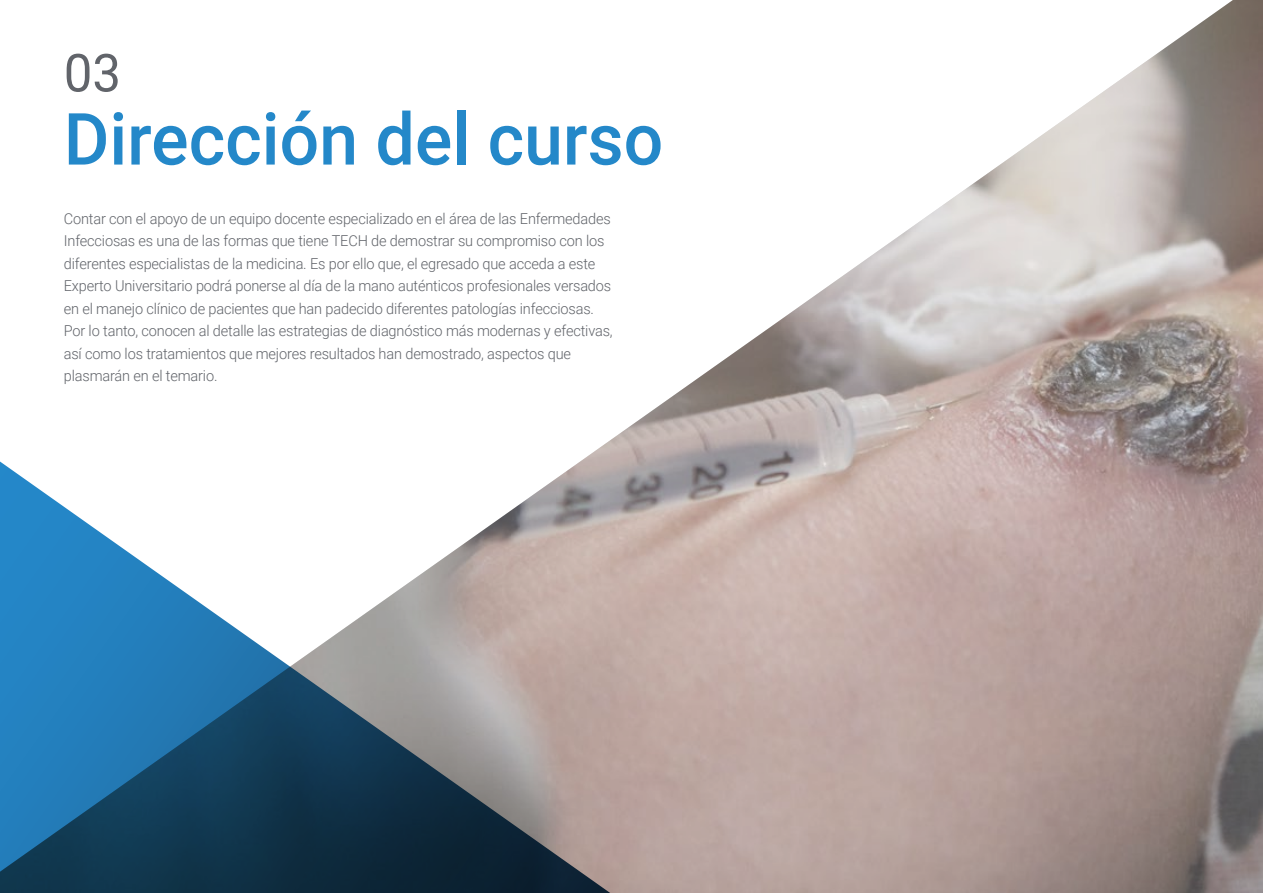
<style>
.page{position:relative;width:1263px;height:893px;background:#fff}
.page>*{position:absolute;margin:0;border:0;box-sizing:border-box;transform-origin:0 0}
.t1{font:500 72px "Roboto";color:#2488c9}
.t2{font:52.5px "Roboto";color:#61646a}
.t3{font:300 15px/22.5px "Roboto";letter-spacing:-.01em;color:#61646a}
</style>
<div class="page">
<img style="left:602px;top:0;width:661px;height:893px">
<svg style="left:0;top:446px;width:640px;height:447px"></svg>
<h2 class="t2" style="left:64px;top:36px;width:59px">03</h2>
<h1 class="t1" style="left:64px;top:89px;width:601px">Dirección del curso</h1>
<p class="t3" style="left:64px;top:207px;width:550px">Contar con el apoyo de un equipo docente especializado en el área de las Enfermedades Infecciosas es una de las formas que tiene TECH de demostrar su compromiso con los diferentes especialistas de la medicina. Es por ello que, el egresado que acceda a este Experto Universitario podrá ponerse al día de la mano auténticos profesionales versados en el manejo clínico de pacientes que han padecido diferentes patologías infecciosas.<br>Por lo tanto, conocen al detalle las estrategias de diagnóstico más modernas y efectivas, así como los tratamientos que mejores resultados han demostrado, aspectos que plasmarán en el temario.</p>
</div>
